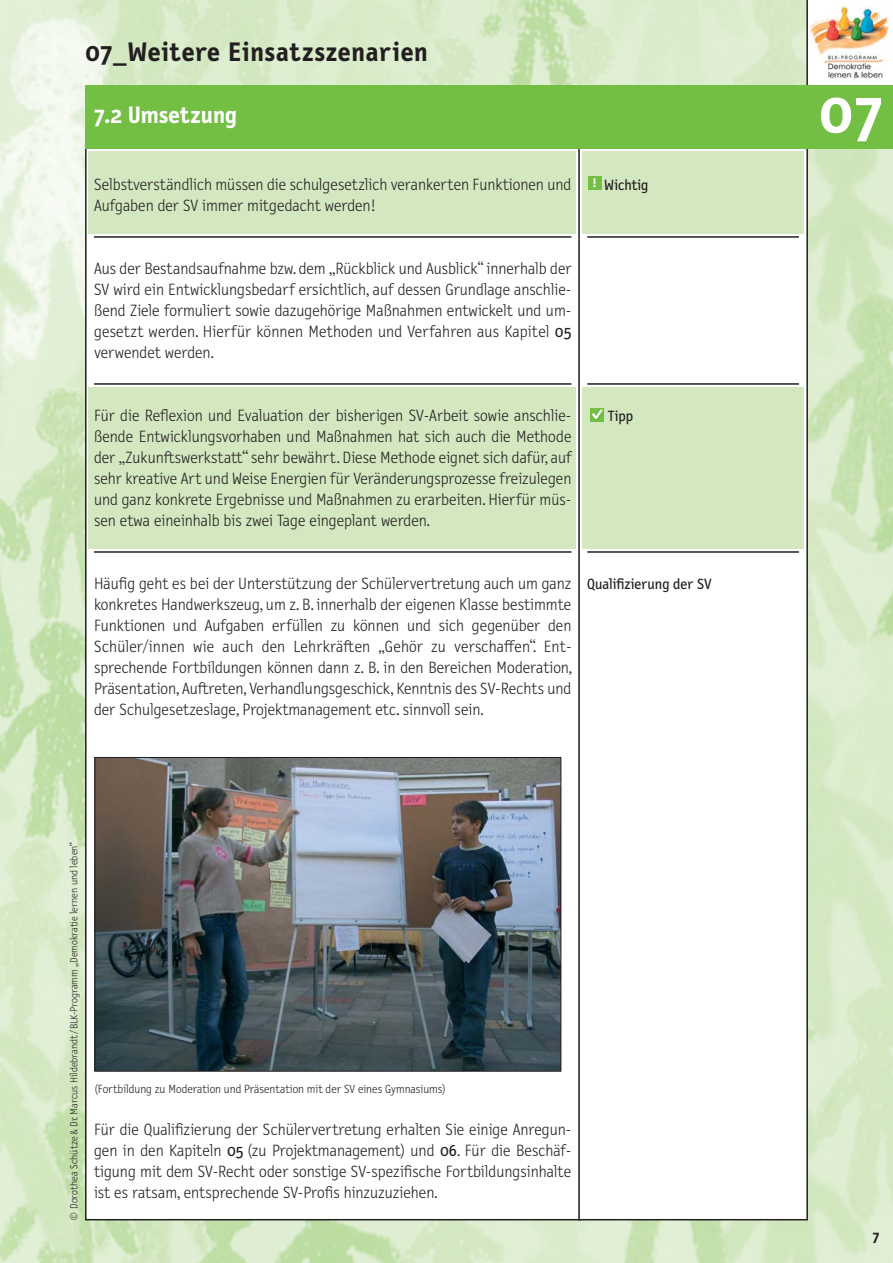
<style>
.page{position:relative;width:893px;height:1263px;background:#fff}
.page>*{position:absolute;margin:0;border:0;box-sizing:border-box;transform-origin:0 0}
.t1{font:700 63px "Letter Gothic Text";color:#fff}
.t2{font:700 27px "Letter Gothic Text";letter-spacing:.03em;color:#231f20}
.t3{font:700 24px "Letter Gothic Text";color:#fff}
.t4{font:300 16.5px/21px "Letter Gothic Text";color:#231f20;text-align:justify}
.t5{font:15px "Letter Gothic Text";color:#231f20}
.t6{font:700 15px "Letter Gothic Text";color:#231f20}
.t7{font:700 12.45px "Letter Gothic Text";color:#fff;scale:1.27 1}
.t8{font:300 12px "Letter Gothic Text";color:#231f20}
.t9{font:300 10.5px "Letter Gothic Text";color:#231f20}
.s1{font-weight:400}
.s2{color:#fff}
</style>
<div class="page">
<img style="left:0;top:0;width:893px;height:1263px">
<div style="left:808px;top:0;width:85px;height:85px;background:#fff"></div>
<img style="left:809px;top:6px;width:80px;height:73px">
<hr style="left:806px;top:0;width:2px;height:111px;background:#231f20">
<div style="left:86px;top:141px;width:494px;height:1079px;background:#fff"></div>
<div style="left:579px;top:141px;width:228px;height:1079px;background:#fff"></div>
<div style="left:578px;top:140px;width:230px;height:1080px;border:2px solid #231f20"></div>
<div style="left:85px;top:85px;width:724px;height:64px;background:#72bf44"></div>
<div style="left:808px;top:85px;width:85px;height:64px;background:#72bf44"></div>
<div style="left:582px;top:151px;width:222px;height:83px;background:#d3e8c1"></div>
<div style="left:89px;top:151px;width:487px;height:83px;background:#d3e8c1"></div>
<div style="left:582px;top:387px;width:222px;height:161px;background:#d3e8c1"></div>
<div style="left:89px;top:387px;width:487px;height:161px;background:#d3e8c1"></div>
<hr style="left:587px;top:236px;width:212px;height:2px;background:#231f20">
<hr style="left:587px;top:383px;width:212px;height:2px;background:#231f20">
<hr style="left:587px;top:551px;width:212px;height:2px;background:#231f20">
<hr style="left:94px;top:236px;width:477px;height:2px;background:#231f20">
<hr style="left:94px;top:383px;width:477px;height:2px;background:#231f20">
<hr style="left:94px;top:551px;width:477px;height:2px;background:#231f20">
<div style="left:588px;top:177px;width:13px;height:13px;background:#72bf44"></div>
<div style="left:590px;top:408px;width:13px;height:13px;background:#72bf44"></div>
<img style="left:97px;top:759px;width:462px;height:310px">
<div style="left:95px;top:757px;width:466px;height:314px;border:1px solid #231f20"></div>
<h2 class="t2" style="left:85px;top:42px;width:344px">07_Weitere Einsatzszenarien</h2>
<h3 class="t3" style="left:94px;top:106px;width:144px">7.2 Umsetzung</h3>
<h1 class="t1" style="left:818px;top:88px;width:66px">07</h1>
<p class="t4" style="left:94px;top:175px;width:479px">Selbstverständlich müssen die schulgesetzlich verankerten Funktionen und<br>Aufgaben der SV immer mitgedacht werden!</p>
<p class="t4" style="left:94px;top:259px;width:479px">Aus der Bestandsaufnahme bzw. dem „Rückblick und Ausblick“ innerhalb der SV wird ein Entwicklungsbedarf ersichtlich, auf dessen Grundlage anschlie&shy;ßend Ziele formuliert sowie dazugehörige Maßnahmen entwickelt und um - gesetzt werden. Hierfür können Methoden und Verfahren aus Kapitel <span class="s1">05 </span>verwendet werden.</p>
<p class="t7" style="left:592px;top:178px;width:5px">!</p>
<p class="t5" style="left:604px;top:179px;width:46px">Wichtig</p>
<p class="t4" style="left:94px;top:406px;width:479px">Für die Reflexion und Evaluation der bisherigen SV-Arbeit sowie anschlie&shy;ßende Entwicklungsvorhaben und Maßnahmen hat sich auch die Methode der „Zukunftswerkstatt“ sehr bewährt. Diese Methode eignet sich dafür, auf sehr kreative Art und Weise Energien für Veränderungsprozesse freizulegen und ganz konkrete Ergebnisse und Maßnahmen zu erarbeiten. Hierfür müs&shy;sen etwa eineinhalb bis zwei Tage eingeplant werden.</p>
<p class="t5" style="left:588px;top:410px;width:46px"><span class="s2">✓</span>Tipp</p>
<p class="t4" style="left:94px;top:574px;width:480px">Häufig geht es bei der Unterstützung der Schülervertretung auch um ganz konkretes Handwerkszeug, um z. B. innerhalb der eigenen Klasse bestimmte Funktionen und Aufgaben erfüllen zu können und sich gegenüber den Schüler/innen wie auch den Lehrkräften „Gehör zu verschaffen“. Ent - sprechende Fortbildungen können dann z. B. in den Bereichen Moderation, Präsentation, Auftreten, Verhandlungsgeschick, Kenntnis des SV-Rechts und der Schulgesetzeslage, Projektmanagement etc. sinnvoll sein.</p>
<p class="t5" style="left:587px;top:578px;width:126px">Qualifizierung der SV</p>
<p class="t9" style="left:70px;top:1221px;width:381px;rotate:-90deg">© Dorothea Schütze &amp; Dr. Marcus Hildebrandt / BLK-Programm „Demokratie lernen und leben“</p>
<p class="t8" style="left:94px;top:1084px;width:354px">(Fortbildung zu Moderation und Präsentation mit der SV eines Gymnasiums)</p>
<p class="t4" style="left:94px;top:1120px;width:479px">Für die Qualifizierung der Schülervertretung erhalten Sie einige Anre gun - gen in den Kapiteln <span class="s1">05</span> (zu Projektmanagement) und <span class="s1">06</span>. Für die Beschäf - tigung mit dem SV-Recht oder sonstige SV-spezifische Fortbildungsinhalte ist es ratsam, entsprechende SV-Profis hinzuzuziehen.</p>
<p class="t6" style="left:873px;top:1230px;width:8px">7</p>
</div>
